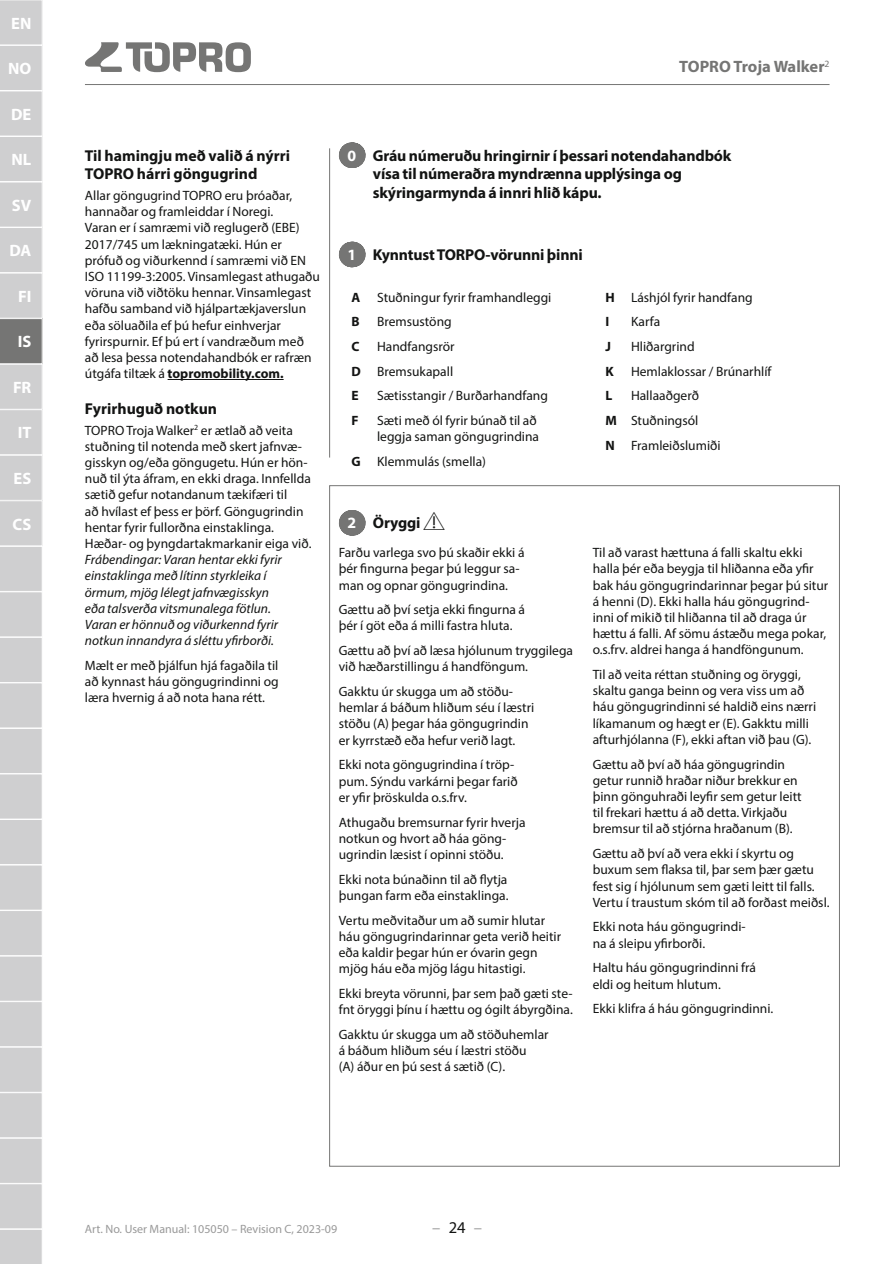
<style>
.page{position:relative;width:894px;height:1264px;background:#fff}
.page>*{position:absolute;margin:0;border:0;box-sizing:border-box;transform-origin:0 0}
.t1{font:700 16.5px "Myriad Pro";color:#fff}
.t2{font:700 16.5px "Myriad Pro";letter-spacing:-.005em;color:#757574}
.t3{font:16.5px "Myriad Pro";color:#999}
.t4{font:700 15.75px/18.9px "Myriad Pro";letter-spacing:-.01em;color:#131413}
.t5{font:13.5px/16.2px "Myriad Pro";color:#131413}
.t6{font:italic 13.5px/16.2px "Myriad Pro";color:#131413}
.t7{font:700 13.5px "Myriad Pro";color:#131413}
.t8{font:12px "Myriad Pro";color:#999}
.s1{font-weight:700}
.s2{color:#fff}
.s3{font-family:"TOPRO User Manual Mark Up";font-weight:400;font-size:27px}
.s4{color:#131413}
</style>
<div class="page">
<hr style="left:329px;top:148px;width:1px;height:309px;background:#757574">
<hr style="left:168px;top:379px;width:115px;height:1px;background:#131413">
<svg style="left:351px;top:142px;width:2px;height:26px"></svg>
<svg style="left:351px;top:242px;width:2px;height:25px"></svg>
<svg style="left:351px;top:510px;width:2px;height:25px"></svg>
<hr style="left:85px;top:84px;width:744px;height:1px;background:#757574">
<svg style="left:85px;top:42px;width:166px;height:30px"></svg>
<svg style="left:0;top:0;width:42px;height:1264px;background:#cdcdce"></svg>
<p class="t1" style="left:11px;top:12px;width:22px">EN</p>
<p class="t1" style="left:8px;top:58px;width:25px">NO</p>
<p class="t1" style="left:11px;top:103px;width:22px">DE</p>
<p class="t1" style="left:11px;top:149px;width:21px">NL</p>
<p class="t1" style="left:12px;top:194px;width:21px">SV</p>
<p class="t1" style="left:9px;top:240px;width:23px">DA</p>
<p class="t1" style="left:18px;top:285px;width:15px">FI</p>
<p class="t1" style="left:18px;top:331px;width:15px">IS</p>
<p class="t1" style="left:13px;top:376px;width:20px">FR</p>
<p class="t1" style="left:18px;top:422px;width:15px">IT</p>
<p class="t1" style="left:14px;top:468px;width:19px">ES</p>
<p class="t1" style="left:13px;top:513px;width:20px">CS</p>
<p class="t2" style="left:679px;top:56px;width:152px">TOPRO Troja Walker<sup>2</sup></p>
<p class="t4" style="left:85px;top:145px;width:206px">Til hamingju með valið á nýrri<br>TOPRO hárri göngugrind</p>
<p class="t5" style="left:85px;top:187px;width:236px">Allar göngugrind TOPRO eru þróaðar, hannaðar og framleiddar í Noregi.<br>Varan er í samræmi við reglugerð (EBE)<br>2017/745 um lækningatæki. Hún er prófuð og viðurkennd í samræmi við EN ISO 11199-3:2005. Vinsamlegast athugaðu vöruna við viðtöku hennar. Vinsamlegast hafðu samband við hjálpartækjaverslun eða söluaðila ef þú hefur einhverjar fyrirspurnir. Ef þú ert í vandræðum með að lesa þessa notendahandbók er rafræn útgáfa tiltæk á <span class="s1">topromobility.com.</span></p>
<p class="t4" style="left:85px;top:399px;width:134px">Fyrirhuguð notkun</p>
<p class="t5" style="left:85px;top:422px;width:228px">TOPRO Troja Walker<sup>2</sup> er ætlað að veita stuðning til notenda með skert jafnvæ&shy;gisskyn og/eða göngugetu. Hún er hön&shy;nuð til ýta áfram, en ekki draga. Innfellda sætið gefur notandanum tækifæri til<br>að hvílast ef þess er þörf. Göngugrindin hentar fyrir fullorðna einstaklinga.<br>Hæðar- og þyngdartakmarkanir eiga við.</p>
<p class="t6" style="left:85px;top:551px;width:198px">Frábendingar: Varan hentar ekki fyrir einstaklinga með lítinn styrkleika í örmum, mjög lélegt jafnvægisskyn eða talsverða vitsmunalega fötlun.<br>Varan er hönnuð og viðurkennd fyrir notkun innandyra á sléttu yfirborði.</p>
<p class="t5" style="left:85px;top:657px;width:195px;text-align:justify">Mælt er með þjálfun hjá fagaðila til að kynnast háu göngugrindinni og læra hvernig á að nota hana rétt.</p>
<p class="t4" style="left:373px;top:145px;width:360px;text-indent:-26px"><span class="s2">0</span> Gráu númeruðu hringirnir í þessari notendahandbók vísa til númeraðra myndrænna upplýsinga og skýringarmynda á innri hlið kápu.</p>
<p class="t4" style="left:347px;top:244px;width:237px"><span class="s2">1</span> Kynntust TORPO-vörunni þinni</p>
<p class="t5" style="left:351px;top:284px;width:201px;line-height:24.8px"><span class="s1">A</span> Stuðningur fyrir framhandleggi<br><span class="s1">B</span></p>
<p class="t5" style="left:377px;top:313px;width:76px">Bremsustöng</p>
<p class="t5" style="left:351px;top:334px;width:104px;line-height:24.8px;text-align:justify;text-indent:26px">Handfangsrör <span class="s1">D</span> Bremsukapall <span class="s1">E</span></p>
<p class="t7" style="left:351px;top:337px;width:10px">C</p>
<p class="t5" style="left:377px;top:387px;width:172px">Sætisstangir / Burðarhandfang</p>
<p class="t7" style="left:351px;top:412px;width:9px">F</p>
<p class="t5" style="left:377px;top:412px;width:163px">Sæti með ól fyrir búnað til að leggja saman göngugrindina</p>
<p class="t5" style="left:351px;top:453px;width:136px"><span class="s1">G</span> Klemmulás (smella)</p>
<p class="t5" style="left:605px;top:284px;width:149px;line-height:24.8px"><span class="s1">H</span> Láshjól fyrir handfang<br><span class="s1">I</span></p>
<p class="t5" style="left:631px;top:313px;width:31px">Karfa</p>
<p class="t7" style="left:605px;top:337px;width:7px">J</p>
<p class="t5" style="left:631px;top:338px;width:65px">Hliðargrind</p>
<p class="t7" style="left:605px;top:362px;width:10px">K</p>
<p class="t5" style="left:631px;top:363px;width:142px">Hemlaklossar / Brúnarhlíf</p>
<p class="t7" style="left:605px;top:387px;width:8px">L</p>
<p class="t5" style="left:605px;top:383px;width:117px;line-height:24.8px;text-indent:26px">Hallaaðgerð<br><span class="s1">M</span> Stuðningsól<br><span class="s1">N</span> Framleiðslumiði</p>
<p class="t4" style="left:347px;top:513px;width:100px"><span class="s2">2</span> Öryggi <span class="s3">!</span></p>
<p class="t5" style="left:339px;top:544px;width:187px">Farðu varlega svo þú skaðir ekki á þér fingurna þegar þú leggur sa&shy;man og opnar göngugrindina.</p>
<p class="t5" style="left:339px;top:601px;width:188px">Gættu að því setja ekki fingurna á þér í göt eða á milli fastra hluta.</p>
<p class="t5" style="left:339px;top:642px;width:236px">Gættu að því að læsa hjólunum tryggilega við hæðarstillingu á handföngum.</p>
<p class="t5" style="left:339px;top:683px;width:197px">Gakktu úr skugga um að stöðu&shy;hemlar á báðum hliðum séu í læstri stöðu (A) þegar háa göngugrindin er kyrrstæð eða hefur verið lagt.</p>
<p class="t5" style="left:339px;top:756px;width:180px">Ekki nota göngugrindina í tröp&shy;pum. Sýndu varkárni þegar farið er yfir þröskulda o.s.frv.</p>
<p class="t5" style="left:339px;top:813px;width:188px">Athugaðu bremsurnar fyrir hverja notkun og hvort að háa göng&shy;ugrindin læsist í opinni stöðu.</p>
<p class="t5" style="left:339px;top:871px;width:171px">Ekki nota búnaðinn til að flytja þungan farm eða einstaklinga.</p>
<p class="t5" style="left:339px;top:911px;width:224px">Vertu meðvitaður um að sumir hlutar háu göngugrindarinnar geta verið heitir eða kaldir þegar hún er óvarin gegn mjög háu eða mjög lágu hitastigi.</p>
<p class="t5" style="left:339px;top:985px;width:235px">Ekki breyta vörunni, þar sem það gæti ste&shy;fnt öryggi þínu í hættu og ógilt ábyrgðina.</p>
<p class="t5" style="left:339px;top:1026px;width:211px">Gakktu úr skugga um að stöðuhemlar á báðum hliðum séu í læstri stöðu<br>(A) áður en þú sest á sætið (C).</p>
<p class="t5" style="left:592px;top:544px;width:237px">Til að varast hættuna á falli skaltu ekki halla þér eða beygja til hliðanna eða yfir bak háu göngugrindarinnar þegar þú situr á henni (D). Ekki halla háu göngugrind&shy;inni of mikið til hliðanna til að draga úr hættu á falli. Af sömu ástæðu mega pokar, o.s.frv. aldrei hanga á handföngunum.</p>
<p class="t5" style="left:592px;top:666px;width:225px">Til að veita réttan stuðning og öryggi, skaltu ganga beinn og vera viss um að háu göngugrindinni sé haldið eins nærri líkamanum og hægt er (E). Gakktu milli afturhjólanna (F), ekki aftan við þau (G).</p>
<p class="t5" style="left:592px;top:756px;width:210px">Gættu að því að háa göngugrindin getur runnið hraðar niður brekkur en þinn gönguhraði leyfir sem getur leitt til frekari hættu á að detta. Virkjaðu bremsur til að stjórna hraðanum (B).</p>
<p class="t5" style="left:592px;top:845px;width:238px">Gættu að því að vera ekki í skyrtu og buxum sem flaksa til, þar sem þær gætu fest sig í hjólunum sem gæti leitt til falls.<br>Vertu í traustum skóm til að forðast meiðsl.</p>
<p class="t5" style="left:592px;top:918px;width:154px">Ekki nota háu göngugrindi&shy;na á sleipu yfirborði.</p>
<p class="t5" style="left:592px;top:959px;width:165px">Haltu háu göngugrindinni frá eldi og heitum hlutum.</p>
<p class="t5" style="left:592px;top:1000px;width:182px">Ekki klifra á háu göngugrindinni.</p>
<p class="t8" style="left:85px;top:1222px;width:254px">Art. No. User Manual: 105050 – Revision C, 2023-09</p>
<p class="t3" style="left:432px;top:1217px;width:51px">–<span class="s4">24</span>–</p>
</div>
